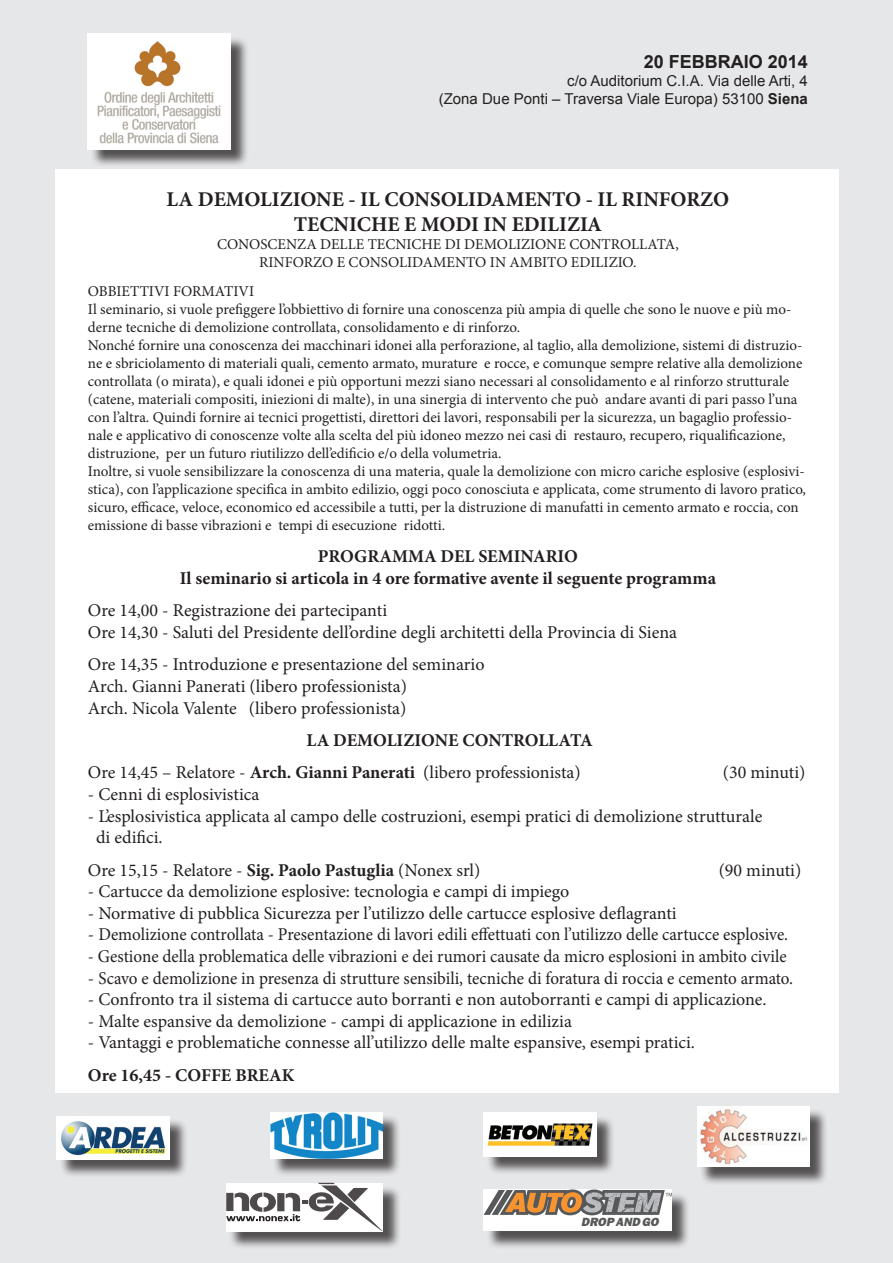
<style>
.page{position:relative;width:893px;height:1263px;background:#fff}
.page>*{position:absolute;margin:0;border:0;box-sizing:border-box;transform-origin:0 0}
.t1{font:700 21px/25.2px "Minion Pro";color:#231f20;text-align:center}
.t2{font:18px/21.6px "Minion Pro";color:#231f20}
.t3{font:700 18px/21.6px "Minion Pro";color:#231f20;text-align:center}
.t4{font:18px "Minion Pro";color:#231f20;scale:.95 1}
.t5{font:700 18px "Arial";color:#231f20}
.t6{font:15px/18px "Minion Pro";color:#231f20;text-align:center}
.t7{font:15px/18px "Arial";color:#231f20;text-align:right}
.t8{font:italic 800 12px "Franklin Gothic";letter-spacing:.02em;color:#57585a}
.s1{font-weight:700}
.s2{font-weight:400}
</style>
<div class="page">
<div style="left:0;top:0;width:892px;height:1262px;background:#e6e7e9"></div>
<div style="left:90px;top:36px;width:159px;height:132px;background:#231f20;opacity:.75"></div>
<img style="left:88px;top:34px;width:142px;height:115px">
<div style="left:55px;top:170px;width:783px;height:923px;background:#fff"></div>
<div style="left:699px;top:1108px;width:129px;height:77px;background:#231f20;opacity:.75"></div>
<img style="left:697px;top:1106px;width:113px;height:61px">
<div style="left:486px;top:1115px;width:129px;height:60px;background:#231f20;opacity:.75"></div>
<img style="left:484px;top:1113px;width:112px;height:43px">
<div style="left:272px;top:1114px;width:129px;height:64px;background:#231f20;opacity:.75"></div>
<img style="left:270px;top:1112px;width:113px;height:47px">
<div style="left:59px;top:1118px;width:129px;height:60px;background:#231f20;opacity:.75"></div>
<img style="left:57px;top:1116px;width:112px;height:43px">
<div style="left:228px;top:1185px;width:173px;height:65px;background:#231f20;opacity:.75"></div>
<svg style="left:226px;top:1183px;width:157px;height:48px;background:#cac9ca"></svg>
<div style="left:486px;top:1192px;width:204px;height:58px;background:#231f20;opacity:.75"></div>
<div style="left:484px;top:1189px;width:188px;height:42px;background:#fff"></div>
<svg style="left:484px;top:1189px;width:188px;height:26px;background:#a49282"></svg>
<p class="t5" style="left:644px;top:50px;width:166px">20 FEBBRAIO 2014</p>
<p class="t7" style="left:439px;top:72px;width:371px">c/o Auditorium C.I.A. Via delle Arti, 4<br>(Zona Due Ponti – Traversa Viale Europa) 53100 <span class="s1">Siena</span></p>
<h1 class="t1" style="left:167px;top:186px;width:564px">LA DEMOLIZIONE - IL CONSOLIDAMENTO - IL RINFORZO<br>TECNICHE E MODI IN EDILIZIA</h1>
<p class="t6" style="left:217px;top:235px;width:463px">CONOSCENZA DELLE TECNICHE DI DEMOLIZIONE CONTROLLATA,<br>RINFORZO E CONSOLIDAMENTO IN AMBITO EDILIZIO.</p>
<p class="t6" style="left:88px;top:282px;width:720px;text-align:left">OBBIETTIVI FORMATIVI<br>Il seminario, si vuole prefiggere l’obbiettivo di fornire una conoscenza più ampia di quelle che sono le nuove e più mo&shy;derne tecniche di demolizione controllata, consolidamento e di rinforzo.<br>Nonché fornire una conoscenza dei macchinari idonei alla perforazione, al taglio, alla demolizione, sistemi di distruzio&shy;ne e sbriciolamento di materiali quali, cemento armato, murature e rocce, e comunque sempre relative alla demolizione controllata (o mirata), e quali idonei e più opportuni mezzi siano necessari al consolidamento e al rinforzo strutturale (catene, materiali compositi, iniezioni di malte), in una sinergia di intervento che può andare avanti di pari passo l’una con l’altra. Quindi fornire ai tecnici progettisti, direttori dei lavori, responsabili per la sicurezza, un bagaglio professio&shy;nale e applicativo di conoscenze volte alla scelta del più idoneo mezzo nei casi di restauro, recupero, riqualificazione, distruzione, per un futuro riutilizzo dell’edificio e/o della volumetria.<br>Inoltre, si vuole sensibilizzare la conoscenza di una materia, quale la demolizione con micro cariche esplosive (esplosivi&shy;stica), con l’applicazione specifica in ambito edilizio, oggi poco conosciuta e applicata, come strumento di lavoro pratico, sicuro, efficace, veloce, economico ed accessibile a tutti, per la distruzione di manufatti in cemento armato e roccia, con emissione di basse vibrazioni e tempi di esecuzione ridotti.</p>
<p class="t3" style="left:180px;top:546px;width:538px">PROGRAMMA DEL SEMINARIO<br>Il seminario si articola in 4 ore formative avente il seguente programma</p>
<p class="t2" style="left:88px;top:600px;width:591px">Ore 14,00 - Registrazione dei partecipanti<br>Ore 14,30 - Saluti del Presidente dell’ordine degli architetti della Provincia di Siena</p>
<p class="t2" style="left:88px;top:654px;width:398px">Ore 14,35 - Introduzione e presentazione del seminario<br>Arch. Gianni Panerati (libero professionista)<br>Arch. Nicola Valente (libero professionista)</p>
<p class="t3" style="left:88px;top:724px;width:506px;line-height:32.4px;text-align:left;text-indent:218px">LA DEMOLIZIONE CONTROLLATA<br><span class="s2">Ore 14,45 – Relatore -</span> Arch. Gianni Panerati <span class="s2">(libero professionista)</span></p>
<p class="t2" style="left:723px;top:762px;width:84px">(30 minuti)</p>
<p class="t2" style="left:88px;top:783px;width:173px">- Cenni di esplosivistica</p>
<p class="t2" style="left:96px;top:805px;width:668px;text-indent:-8px">- L’esplosivistica applicata al campo delle costruzioni, esempi pratici di demolizione strutturale di edifici.</p>
<p class="t2" style="left:88px;top:859px;width:394px">Ore 15,15 - Relatore - <span class="s1">Sig. Paolo Pastuglia</span> (Nonex srl)</p>
<p class="t2" style="left:719px;top:859px;width:84px">(90 minuti)</p>
<p class="t2" style="left:88px;top:881px;width:483px">- Cartucce da demolizione esplosive: tecnologia e campi di impiego</p>
<p class="t2" style="left:88px;top:902px;width:590px">- Normative di pubblica Sicurezza per l’utilizzo delle cartucce esplosive deflagranti</p>
<p class="t2" style="left:88px;top:924px;width:702px">- Demolizione controllata - Presentazione di lavori edili effettuati con l’utilizzo delle cartucce esplosive.</p>
<p class="t4" style="left:88px;top:944px;width:737px">- Gestione della problematica delle vibrazioni e dei rumori causate da micro esplosioni in ambito civile</p>
<p class="t2" style="left:88px;top:967px;width:707px">- Scavo e demolizione in presenza di strutture sensibili, tecniche di foratura di roccia e cemento armato.</p>
<p class="t2" style="left:88px;top:989px;width:680px">- Confronto tra il sistema di cartucce auto borranti e non autoborranti e campi di applicazione.</p>
<p class="t2" style="left:88px;top:1010px;width:486px">- Malte espansive da demolizione - campi di applicazione in edilizia</p>
<p class="t2" style="left:88px;top:1032px;width:609px">- Vantaggi e problematiche connesse all’utilizzo delle malte espansive, esempi pratici.</p>
<p class="t3" style="left:88px;top:1064px;width:208px">Ore 16,45 - COFFE BREAK</p>
<p class="t8" style="left:581px;top:1215px;width:79px">DROPANDGO</p>
</div>
